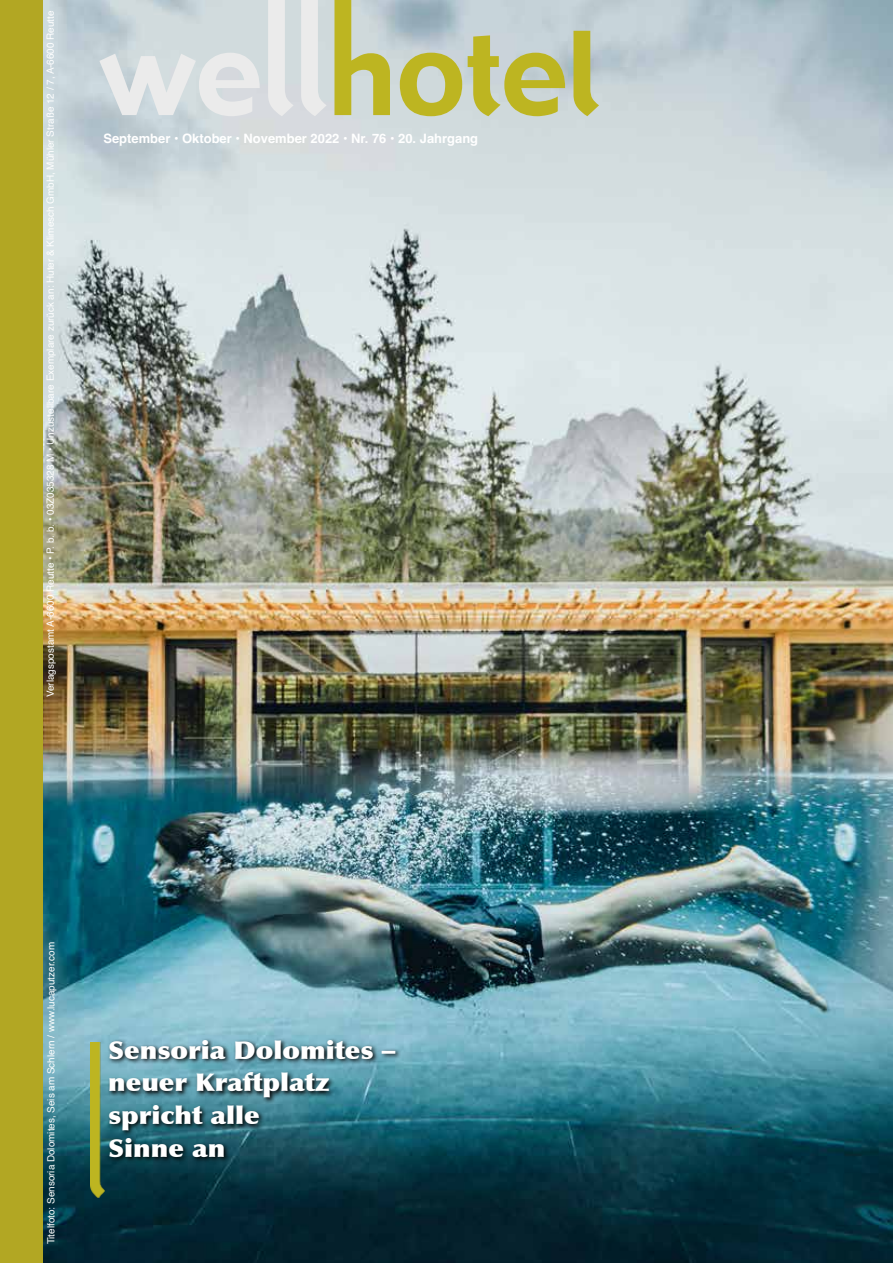
<style>
.page{position:relative;width:893px;height:1263px;background:#fff}
.page>*{position:absolute;margin:0;border:0;box-sizing:border-box;transform-origin:0 0}
.t1{font:900 24.45px/32.7px "Optima";color:#fff;scale:1.11 1}
.t2{font:700 12.9px "Helvetica";color:#fff}
.t3{font:9.9px "Helvetica";color:#fff}
</style>
<div class="page">
<img style="left:43px;top:0;width:850px;height:1263px">
<div style="left:0;top:0;width:43px;height:1263px;background:#b2a723"></div>
<svg style="left:107px;top:1037px;width:295px;height:127px;background:#396e7b"></svg>
<svg style="left:99px;top:53px;width:161px;height:63px;background:#dde2e3"></svg>
<svg style="left:268px;top:0;width:26px;height:116px;background:#e2e5e6"></svg>
<svg style="left:301px;top:0;width:26px;height:116px;background:#e1e4e5"></svg>
<svg style="left:334px;top:0;width:56px;height:115px;background:#c4c57c"></svg>
<svg style="left:400px;top:53px;width:62px;height:63px;background:#c3c26a"></svg>
<svg style="left:468px;top:35px;width:97px;height:81px;background:#c2c47e"></svg>
<svg style="left:573px;top:31px;width:26px;height:85px;background:#bfbe61"></svg>
<img style="left:90px;top:1042px;width:15px;height:155px">
<p class="t3" style="left:43px;top:697px;width:688px;rotate:-90deg">Verlagspostamt A-6600 Reutte • P. b. b. • 03Z035328 M • Unzustellbare Exemplare zurück an: Huter &amp; Klimesch GmbH, Mühler Straße 12 / 7, A-6600 Reutte</p>
<h2 class="t2" style="left:103px;top:130px;width:376px">September • Oktober • November 2022 • Nr. 76 • 20. Jahrgang</h2>
<p class="t3" style="left:43px;top:1244px;width:304px;rotate:-90deg">Titelfoto: Sensoria Dolomites, Seis am Schlern / www.lucaputzer.com</p>
<h1 class="t1" style="left:108px;top:1034px;width:260px">Sensoria Dolomites – neuer Kraftplatz spricht alle<br>Sinne an</h1>
</div>
